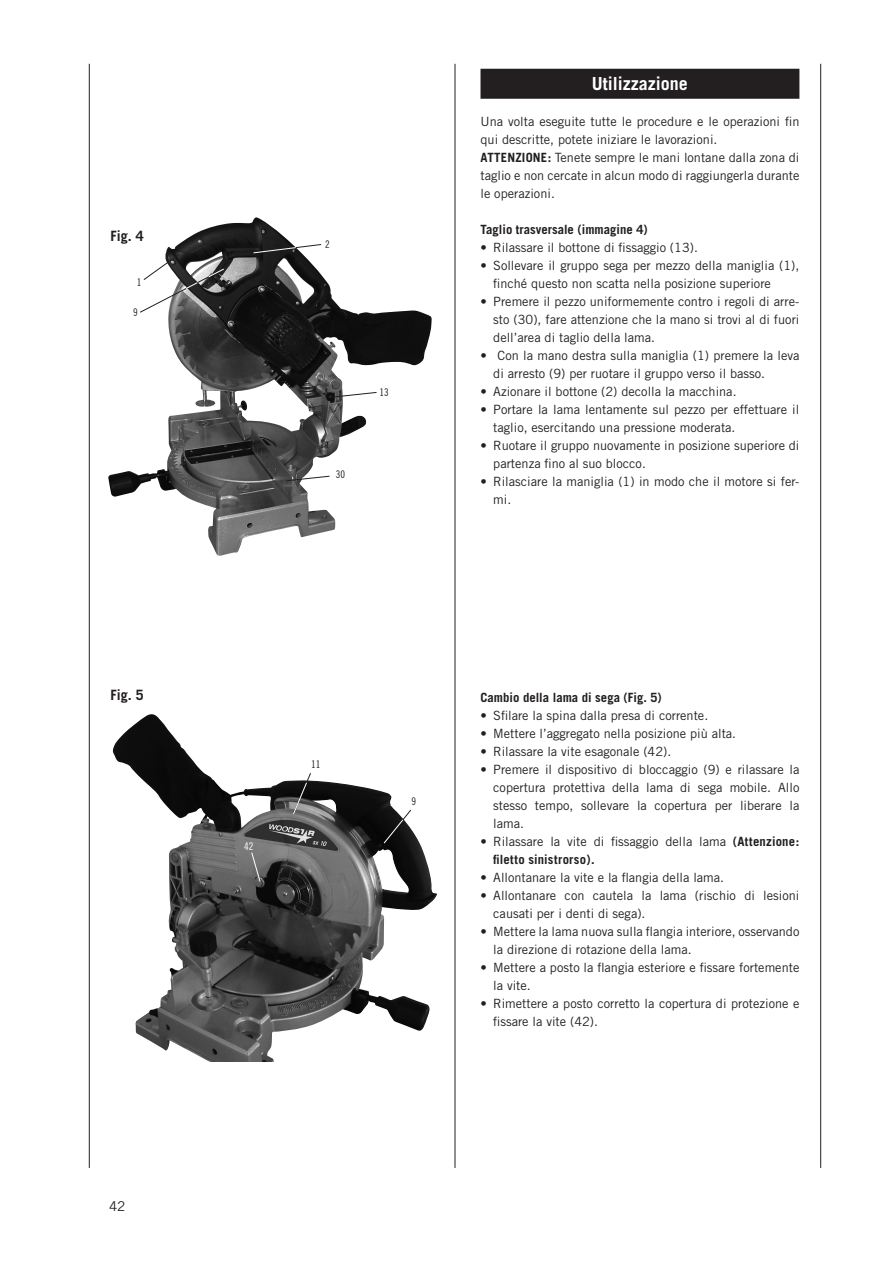
<style>
.page{position:relative;width:893px;height:1263px;background:#fff}
.page>*{position:absolute;margin:0;border:0;box-sizing:border-box;transform-origin:0 0}
.t1{font:700 18px "Trade Gothic";color:#fff}
.t2{font:700 14.25px "Trade Gothic";color:#231f20}
.t3{font:13.5px "Trade Gothic";color:#231f20}
.t4{font:12.75px/18px "Trade Gothic";color:#231f20}
.t5{font:700 12.75px "Trade Gothic";color:#231f20}
.t6{font:10.5px "Trade Gothic Cond Eighteen";color:#231f20}
.t7{font:10.5px "Trade Gothic Cond Eighteen";color:#fff}
.s1{font-weight:700}
</style>
<div class="page">
<hr style="left:89px;top:64px;width:1px;height:1104px;background:#231f20">
<hr style="left:455px;top:64px;width:1px;height:1104px;background:#231f20">
<hr style="left:820px;top:64px;width:1px;height:1104px;background:#231f20">
<div style="left:480px;top:69px;width:319px;height:30px;background:#231f20"></div>
<img style="left:108px;top:222px;width:259px;height:334px">
<svg style="left:333px;top:392px;width:44px;height:5px"></svg>
<svg style="left:140px;top:254px;width:84px;height:59px"></svg>
<svg style="left:253px;top:244px;width:69px;height:9px"></svg>
<svg style="left:286px;top:476px;width:44px;height:5px"></svg>
<img style="left:112px;top:714px;width:318px;height:347px">
<svg style="left:251px;top:852px;width:10px;height:30px"></svg>
<svg style="left:383px;top:809px;width:28px;height:35px"></svg>
<svg style="left:293px;top:772px;width:18px;height:43px"></svg>
<p class="t2" style="left:111px;top:228px;width:35px">Fig. 4</p>
<p class="t6" style="left:137px;top:276px;width:6px">1</p>
<p class="t6" style="left:133px;top:306px;width:6px">9</p>
<p class="t2" style="left:111px;top:686px;width:35px">Fig. 5</p>
<p class="t3" style="left:109px;top:1198px;width:18px">42</p>
<p class="t6" style="left:325px;top:238px;width:6px">2</p>
<p class="t6" style="left:336px;top:468px;width:11px">30</p>
<p class="t6" style="left:379px;top:386px;width:11px">13</p>
<h1 class="t1" style="left:592px;top:73px;width:97px">Utilizzazione</h1>
<p class="t4" style="left:480px;top:112px;width:320px">Una volta eseguite tutte le procedure e le operazioni fin qui descritte, potete iniziare le lavorazioni.<br><span class="s1">ATTENZIONE:</span> Tenete sempre le mani lontane dalla zona di taglio e non cercate in alcun modo di raggiungerla durante le operazioni.</p>
<p class="t5" style="left:480px;top:222px;width:169px">Taglio trasversale (immagine 4)</p>
<p class="t4" style="left:480px;top:238px;width:219px">• Rilassare il bottone di fissaggio (13).</p>
<p class="t4" style="left:493px;top:256px;width:308px;text-indent:-13px">• Sollevare il gruppo sega per mezzo della maniglia (1), finché questo non scatta nella posizione superiore</p>
<p class="t4" style="left:493px;top:292px;width:308px;text-align:justify;text-indent:-13px">• Premere il pezzo uniformemente contro i regoli di arre&shy;sto (30), fare attenzione che la mano si trovi al di fuori dell’area di taglio della lama.</p>
<p class="t4" style="left:493px;top:346px;width:308px;text-indent:-13px">• Con la mano destra sulla maniglia (1) premere la leva di arresto (9) per ruotare il gruppo verso il basso.</p>
<p class="t4" style="left:480px;top:382px;width:258px">• Azionare il bottone (2) decolla la macchina.</p>
<p class="t4" style="left:493px;top:400px;width:308px;text-indent:-13px">• Portare la lama lentamente sul pezzo per effettuare il taglio, esercitando una pressione moderata.</p>
<p class="t4" style="left:493px;top:436px;width:308px;text-indent:-13px">• Ruotare il gruppo nuovamente in posizione superiore di partenza fino al suo blocco.</p>
<p class="t4" style="left:493px;top:472px;width:308px;text-indent:-13px">• Rilasciare la maniglia (1) in modo che il motore si fer&shy;mi.</p>
<p class="t7" style="left:244px;top:840px;width:11px">42</p>
<p class="t6" style="left:311px;top:758px;width:11px">11</p>
<p class="t6" style="left:411px;top:795px;width:6px">9</p>
<p class="t5" style="left:480px;top:690px;width:183px">Cambio della lama di sega (Fig. 5)</p>
<p class="t4" style="left:480px;top:706px;width:229px">• Sfilare la spina dalla presa di corrente.</p>
<p class="t4" style="left:480px;top:724px;width:257px">• Mettere l’aggregato nella posizione più alta.</p>
<p class="t4" style="left:480px;top:742px;width:192px">• Rilassare la vite esagonale (42).</p>
<p class="t4" style="left:493px;top:760px;width:308px;text-align:justify;text-indent:-13px">• Premere il dispositivo di bloccaggio (9) e rilassare la copertura protettiva della lama di sega mobile. Allo stesso tempo, sollevare la copertura per liberare la lama.</p>
<p class="t4" style="left:493px;top:832px;width:308px;text-indent:-13px">• Rilassare la vite di fissaggio della lama <span class="s1">(Attenzione: filetto sinistrorso).</span></p>
<p class="t4" style="left:480px;top:868px;width:245px">• Allontanare la vite e la flangia della lama.</p>
<p class="t4" style="left:493px;top:886px;width:308px;text-indent:-13px">• Allontanare con cautela la lama (rischio di lesioni causati per i denti di sega).</p>
<p class="t4" style="left:493px;top:922px;width:308px;text-indent:-13px">• Mettere la lama nuova sulla flangia interiore, osservando la direzione di rotazione della lama.</p>
<p class="t4" style="left:493px;top:958px;width:308px;text-indent:-13px">• Mettere a posto la flangia esteriore e fissare fortemente la vite.</p>
<p class="t4" style="left:493px;top:994px;width:308px;text-indent:-13px">• Rimettere a posto corretto la copertura di protezione e fissare la vite (42).</p>
</div>
